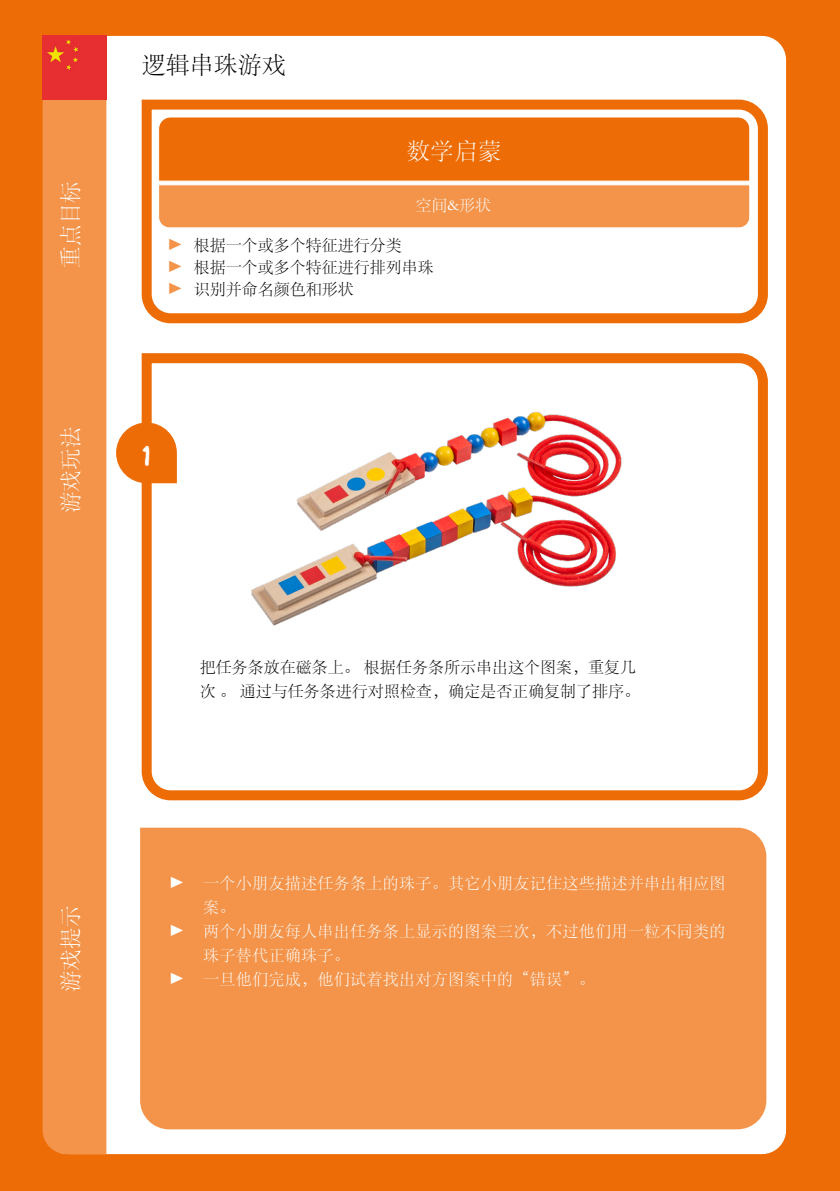
<style>
.page{position:relative;width:840px;height:1191px;background:#fff}
.page>*{position:absolute;margin:0;border:0;box-sizing:border-box;transform-origin:0 0}
.t1{font:32px "Font On A Stick";color:#fff}
.t2{font:24px "ST Song";color:#000}
.t3{font:23.2px "ST Song";color:#fff}
._01_plat{font:22px "ST Song";letter-spacing:.01em;color:#fff}
.t4{font:16px/24px "ST Song";letter-spacing:.02em;color:#fff}
._01_plat-2{font:16px/24px "ST Song";color:#000}
.t5{font:16px "Helvetica Neue";color:#f3944a}
.s1{font-family:"Helvetica Neue"}
</style>
<div class="page">
<div style="left:0;top:0;width:839px;height:1191px;background:#ed6c05"></div>
<div style="left:106px;top:36px;width:679px;height:1118px;background:#fff"></div>
<div style="left:43px;top:100px;width:63px;height:1054px;background:#f3944a"></div>
<div style="left:43px;top:36px;width:63px;height:64px;background:#e72f31"></div>
<svg style="left:137px;top:95px;width:635px;height:233px"></svg>
<div style="left:135px;top:822px;width:636px;height:312px;background:#f3944a"></div>
<svg style="left:137px;top:348px;width:635px;height:457px;background:#fdefe4"></svg>
<svg style="left:116px;top:422px;width:61px;height:61px"></svg>
<img style="left:241px;top:393px;width:388px;height:245px">
<p class="_01_plat" style="left:55px;top:268px;width:88px;rotate:-90deg">重点目标</p>
<p class="_01_plat" style="left:55px;top:513px;width:88px;rotate:-90deg">游戏玩法</p>
<p class="t2" style="left:142px;top:49px;width:145px">逻辑串珠游戏</p>
<p class="t3" style="left:406px;top:135px;width:96px">数学启蒙</p>
<p class="t4" style="left:415px;top:192px;width:77px">空间&amp;形状</p>
<p class="t5" style="left:165px;top:233px;width:21px">࢝</p>
<p class="_01_plat-2" style="left:193px;top:233px;width:209px">根据一个或多个特征进行分类</p>
<p class="t5" style="left:165px;top:255px;width:21px">࢝</p>
<p class="_01_plat-2" style="left:193px;top:255px;width:241px">根据一个或多个特征进行排列串珠</p>
<p class="t5" style="left:165px;top:277px;width:21px">࢝</p>
<p class="_01_plat-2" style="left:193px;top:277px;width:161px">识别并命名颜色和形状</p>
<p class="t1" style="left:143px;top:434px;width:8px">1</p>
<p class="_01_plat-2" style="left:200px;top:655px;width:442px">把任务条放在磁条上。 根据任务条所示串出这个图案，重复几次 。 通过与任务条进行对照检查，确定是否正确复制了排序。</p>
<p class="_01_plat" style="left:55px;top:992px;width:88px;rotate:-90deg">游戏提示</p>
<p class="t4" style="left:203px;top:871px;width:523px;text-indent:-36px"><span class="s1">࢝</span> 一个小朋友描述任务条上的珠子。其它小朋友记住这些描述并串出相应图案。</p>
<p class="t4" style="left:203px;top:919px;width:523px;text-indent:-36px"><span class="s1">࢝</span> 两个小朋友每人串出任务条上显示的图案三次，不过他们用一粒不同类的珠子替代正确珠子。</p>
<p class="t4" style="left:167px;top:967px;width:429px"><span class="s1">࢝</span> 一旦他们完成，他们试着找出对方图案中的“错误”。</p>
</div>
